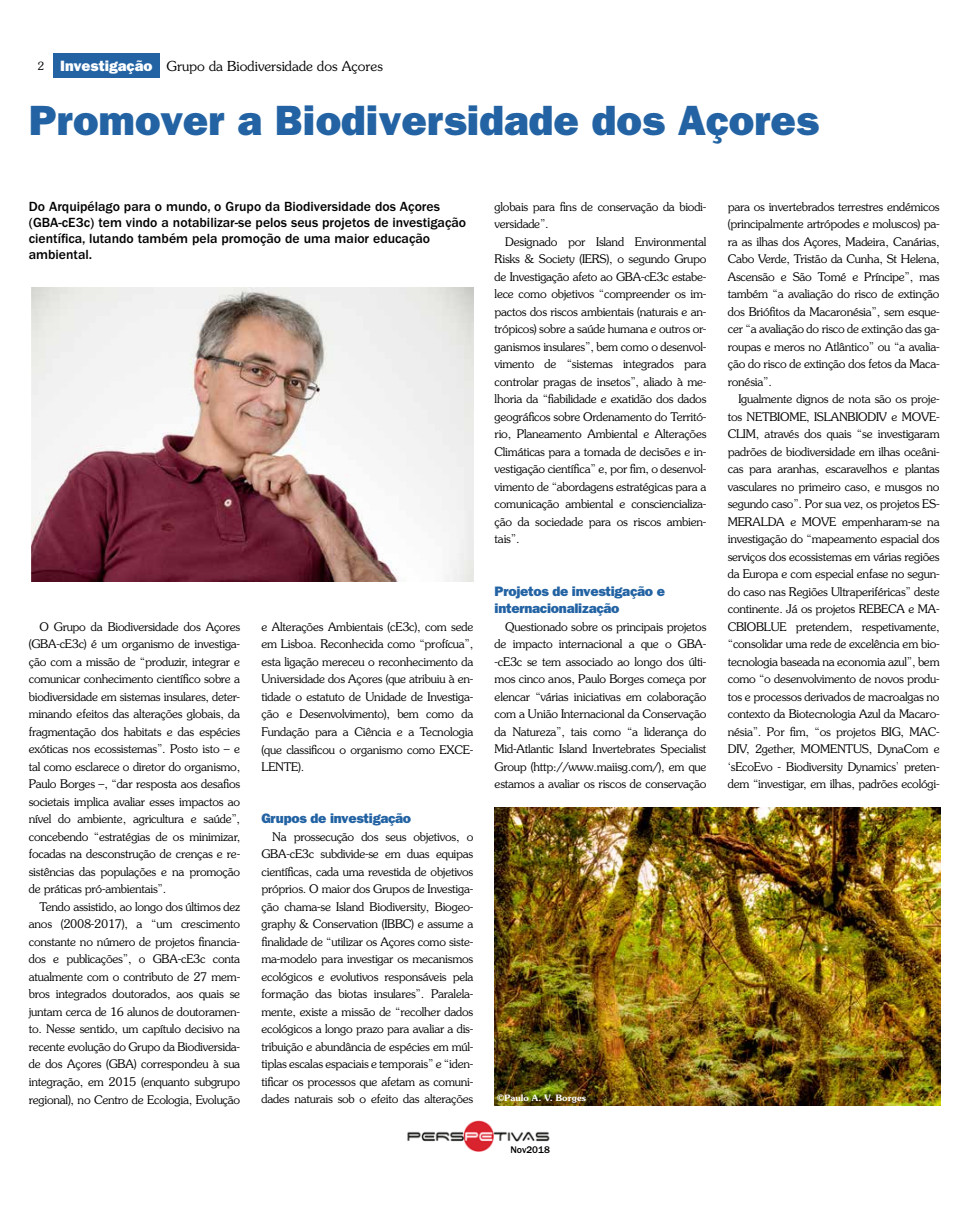
<style>
.page{position:relative;width:968px;height:1205px;background:#fff}
.page>*{position:absolute;margin:0;border:0;box-sizing:border-box;transform-origin:0 0}
.t1{font:42.5px "ITC Franklin Gothic Std Hvy";color:#2363a3}
.t2{font:15px "ITC Franklin Gothic Std Hvy";color:#fff}
.t3{font:500 13.75px/16.2px "ITC Franklin Gothic Std";color:#000}
.t4{font:13.75px/17.5px "ITC Franklin Gothic Std Hvy";letter-spacing:-.02em;color:#2363a3}
.t5{font:300 13.75px "Souvenir Std";color:#000}
.t6{font:300 11.88px/17.5px "Souvenir Std";letter-spacing:-.02em;color:#000;text-align:justify}
.t7{font:300 11.25px "Souvenir Std";color:#000}
.t8{font:500 10px "ITC Franklin Gothic Std";color:#000}
.t9{font:600 8.75px "Souvenir Std";color:#fff}
</style>
<div class="page">
<img style="left:407px;top:1121px;width:143px;height:31px">
<div style="left:53px;top:53px;width:106px;height:25px;background:#2363a3"></div>
<img style="left:32px;top:287px;width:441px;height:294px">
<img style="left:494px;top:808px;width:446px;height:297px">
<p class="t2" style="left:60px;top:56px;width:94px">Investigação</p>
<p class="t7" style="left:37px;top:59px;width:8px">2</p>
<p class="t5" style="left:167px;top:58px;width:218px">Grupo da Biodiversidade dos Açores</p>
<h1 class="t1" style="left:29px;top:94px;width:791px">Promover a Biodiversidade dos Açores</h1>
<p class="t3" style="left:29px;top:198px;width:439px">Do Arquipélago para o mundo, o Grupo da Biodiversidade dos Açores (GBA-cE3c) tem vindo a notabilizar-se pelos seus projetos de investigação científica, lutando também pela promoção de uma maior educação ambiental.</p>
<p class="t6" style="left:29px;top:618px;width:213px;text-indent:11px">O Grupo da Biodiversidade dos Açores (GBA-cE3c) é um organismo de investiga&shy;ção com a missão de “produzir, integrar e comunicar conhecimento científico sobre a biodiversidade em sistemas insulares, deter&shy;minando efeitos das alterações globais, da fragmentação dos habitats e das espécies exóticas nos ecossistemas”. Posto isto – e tal como esclarece o diretor do organismo, Paulo Borges –, “dar resposta aos desafios societais implica avaliar esses impactos ao nível do ambiente, agricultura e saúde”, concebendo “estratégias de os minimizar, focadas na desconstrução de crenças e re&shy;sistências das populações e na promoção de práticas pró-ambientais”.</p>
<p class="t6" style="left:29px;top:898px;width:213px;text-indent:11px">Tendo assistido, ao longo dos últimos dez anos (2008-2017), a “um crescimento constante no número de projetos financia&shy;dos e publicações”, o GBA-cE3c conta atualmente com o contributo de 27 mem&shy;bros integrados doutorados, aos quais se juntam cerca de 16 alunos de doutoramen&shy;to. Nesse sentido, um capítulo decisivo na recente evolução do Grupo da Biodiversida&shy;de dos Açores (GBA) correspondeu à sua integração, em 2015 (enquanto subgrupo regional), no Centro de Ecologia, Evolução</p>
<p class="t6" style="left:261px;top:618px;width:213px">e Alterações Ambientais (cE3c), com sede em Lisboa. Reconhecida como “profícua”, esta ligação mereceu o reconhecimento da Universidade dos Açores (que atribuiu à en&shy;tidade o estatuto de Unidade de Investiga&shy;ção e Desenvolvimento), bem como da Fundação para a Ciência e a Tecnologia (que classificou o organismo como EXCE-LENTE).</p>
<p class="t4" style="left:261px;top:810px;width:151px">Grupos de investigação</p>
<p class="t6" style="left:261px;top:828px;width:213px;text-indent:11px">Na prossecução dos seus objetivos, o GBA-cE3c subdivide-se em duas equipas científicas, cada uma revestida de objetivos próprios. O maior dos Grupos de Investiga&shy;ção chama-se Island Biodiversity, Biogeo&shy;graphy &amp; Conservation (IBBC) e assume a finalidade de “utilizar os Açores como siste&shy;ma-modelo para investigar os mecanismos ecológicos e evolutivos responsáveis pela formação das biotas insulares”. Paralela&shy;mente, existe a missão de “recolher dados ecológicos a longo prazo para avaliar a dis&shy;tribuição e abundância de espécies em múl&shy;tiplas escalas espaciais e temporais” e “iden&shy;tificar os processos que afetam as comuni&shy;dades naturais sob o efeito das alterações</p>
<p class="t6" style="left:494px;top:198px;width:213px">globais para fins de conservação da biodi&shy;versidade”.</p>
<p class="t6" style="left:494px;top:233px;width:213px;text-indent:11px">Designado por Island Environmental Risks &amp; Society (IERS), o segundo Grupo de Investigação afeto ao GBA-cE3c estabe&shy;lece como objetivos “compreender os im&shy;pactos dos riscos ambientais (naturais e an&shy;trópicos) sobre a saúde humana e outros or&shy;ganismos insulares”, bem como o desenvol&shy;vimento de “sistemas integrados para controlar pragas de insetos”, aliado à me&shy;lhoria da “fiabilidade e exatidão dos dados geográficos sobre Ordenamento do Territó&shy;rio, Planeamento Ambiental e Alterações Climáticas para a tomada de decisões e in&shy;vestigação científica” e, por fim, o desenvol&shy;vimento de “abordagens estratégicas para a comunicação ambiental e consciencializa&shy;ção da sociedade para os riscos ambien&shy;tais”.</p>
<p class="t4" style="left:494px;top:582px;width:172px">Projetos de investigação e internacionalização</p>
<p class="t6" style="left:494px;top:618px;width:213px;text-indent:11px">Questionado sobre os principais projetos de impacto internacional a que o GBA--cE3c se tem associado ao longo dos últi&shy;mos cinco anos, Paulo Borges começa por elencar “várias iniciativas em colaboração com a União Internacional da Conservação da Natureza”, tais como “a liderança do Mid-Atlantic Island Invertebrates Specialist Group (http://www.maiisg.com/), em que estamos a avaliar os riscos de conservação</p>
<p class="t6" style="left:727px;top:198px;width:213px">para os invertebrados terrestres endémicos (principalmente artrópodes e moluscos) pa&shy;ra as ilhas dos Açores, Madeira, Canárias, Cabo Verde, Tristão da Cunha, St Helena, Ascensão e São Tomé e Príncipe”, mas também “a avaliação do risco de extinção dos Briófitos da Macaronésia”, sem esque&shy;cer “a avaliação do risco de extinção das ga&shy;roupas e meros no Atlântico” ou “a avalia&shy;ção do risco de extinção dos fetos da Maca&shy;ronésia”.</p>
<p class="t6" style="left:727px;top:390px;width:213px;text-indent:11px">Igualmente dignos de nota são os proje&shy;tos NETBIOME, ISLANBIODIV e MOVE-CLIM, através dos quais “se investigaram padrões de biodiversidade em ilhas oceâni&shy;cas para aranhas, escaravelhos e plantas vasculares no primeiro caso, e musgos no segundo caso”. Por sua vez, os projetos ES-MERALDA e MOVE empenharam-se na investigação do “mapeamento espacial dos serviços dos ecossistemas em várias regiões da Europa e com especial enfase no segun&shy;do caso nas Regiões Ultraperiféricas” deste continente. Já os projetos REBECA e MA-CBIOBLUE pretendem, respetivamente, “consolidar uma rede de excelência em bio&shy;tecnologia baseada na economia azul”, bem como “o desenvolvimento de novos produ&shy;tos e processos derivados de macroalgas no contexto da Biotecnologia Azul da Macaro&shy;nésia”. Por fim, “os projetos BIG, MAC-DIV, 2gether, MOMENTUS, DynaCom e ‘sEcoEvo - Biodiversity Dynamics’ preten&shy;dem “investigar, em ilhas, padrões ecológi-</p>
<p class="t9" style="left:497px;top:1092px;width:91px">©Paulo A. V. Borges</p>
<p class="t8" style="left:510px;top:1144px;width:41px">Nov2018</p>
</div>
